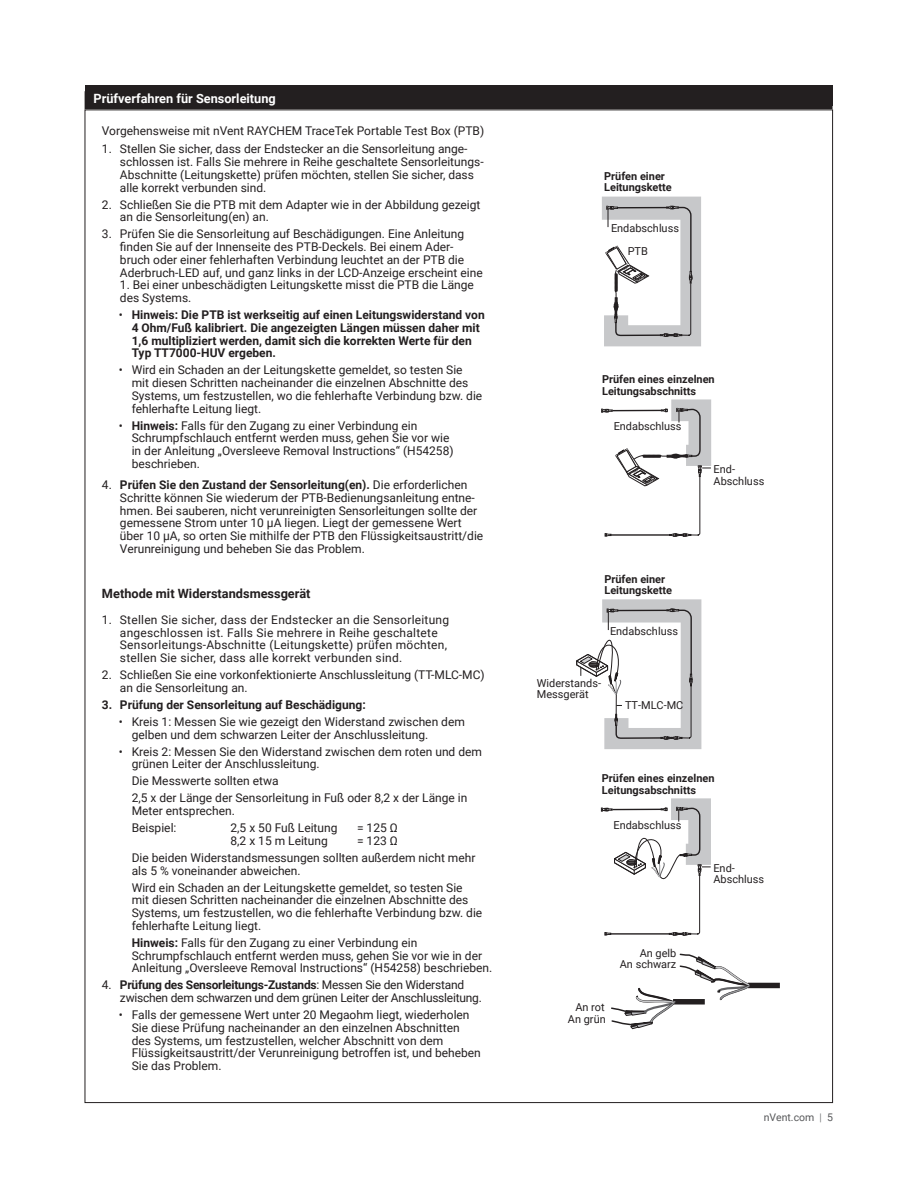
<style>
.page{position:relative;width:918px;height:1188px;background:#fff}
.page>*{position:absolute;margin:0;border:0;box-sizing:border-box;transform-origin:0 0}
.t1{font:700 12.75px "Roboto";color:#231f20}
.t2{font:700 12.75px "Roboto";color:#fff}
.t3{font:12px/12.8px "Roboto";color:#231f20}
.t4{font:700 12px/12.8px "Roboto";color:#231f20}
.t5{font:12px/12.8px "Roboto";letter-spacing:.02em;color:#231f20}
.t6{font:12px/12.8px "Roboto";letter-spacing:-.02em;color:#231f20}
.t7{font:10.95px/11.7px "Roboto";color:#231f20}
.t8{font:700 10.95px/11.7px "Roboto";color:#231f20}
.t9{font:10.5px "Roboto";color:#57585a}
.s1{font-weight:400}
.s2{font-weight:700}
.s3{font-weight:300}
</style>
<div class="page">
<div style="left:85px;top:85px;width:748px;height:21px;background:#231f20"></div>
<div style="left:85px;top:91px;width:748px;height:18px;background:#231f20"></div>
<svg style="left:601px;top:399px;width:110px;height:137px"></svg>
<svg style="left:602px;top:197px;width:99px;height:149px"></svg>
<svg style="left:576px;top:599px;width:125px;height:150px"></svg>
<svg style="left:601px;top:798px;width:110px;height:137px"></svg>
<div style="left:748px;top:983px;width:32px;height:5px;background:#231f20"></div>
<svg style="left:611px;top:953px;width:141px;height:76px"></svg>
<p class="t2" style="left:94px;top:90px;width:184px">Prüfverfahren für Sensorleitung</p>
<p class="t3" style="left:102px;top:124px;width:384px">Vorgehensweise mit nVent RAYCHEM TraceTek Portable Test Box (PTB)</p>
<p class="t3" style="left:120px;top:142px;width:365px;text-indent:-18px">1. Stellen Sie sicher, dass der Endstecker an die Sensorleitung ange&shy;schlossen ist. Falls Sie mehrere in Reihe geschaltete Sensorleitungs-Abschnitte (Leitungskette) prüfen möchten, stellen Sie sicher, dass alle korrekt verbunden sind.</p>
<p class="t3" style="left:120px;top:198px;width:362px;text-indent:-18px">2. Schließen Sie die PTB mit dem Adapter wie in der Abbildung gezeigt an die Sensorleitung(en) an.</p>
<p class="t3" style="left:120px;top:227px;width:364px;text-indent:-18px">3. Prüfen Sie die Sensorleitung auf Beschädigungen. Eine Anleitung finden Sie auf der Innenseite des PTB-Deckels. Bei einem Ader&shy;bruch oder einer fehlerhaften Verbindung leuchtet an der PTB die Aderbruch-LED auf, und ganz links in der LCD-Anzeige erscheint eine</p>
<p class="t3" style="left:120px;top:278px;width:356px">1. Bei einer unbeschädigten Leitungskette misst die PTB die Länge des Systems.</p>
<p class="t4" style="left:132px;top:308px;width:355px;text-indent:-13px"><span class="s1">•</span> Hinweis: Die PTB ist werkseitig auf einen Leitungswiderstand von 4 Ohm/Fuß kalibriert. Die angezeigten Längen müssen daher mit 1,6 multipliziert werden, damit sich die korrekten Werte für den Typ TT7000-HUV ergeben.</p>
<p class="t3" style="left:132px;top:363px;width:352px;text-indent:-13px">• Wird ein Schaden an der Leitungskette gemeldet, so testen Sie mit diesen Schritten nacheinander die einzelnen Abschnitte des Systems, um festzustellen, wo die fehlerhafte Verbindung bzw. die fehlerhafte Leitung liegt.</p>
<p class="t3" style="left:132px;top:419px;width:323px;text-indent:-13px">• <span class="s2">Hinweis:</span> Falls für den Zugang zu einer Verbindung ein Schrumpfschlauch entfernt werden muss, gehen Sie vor wie in der Anleitung „Oversleeve Removal Instructions“ (H54258) beschrieben.</p>
<p class="t3" style="left:120px;top:478px;width:365px;text-indent:-18px">4. <span class="s2">Prüfen Sie den Zustand der Sensorleitung(en).</span> Die erforderlichen Schritte können Sie wiederum der PTB-Bedienungsanleitung entne&shy;hmen. Bei sauberen, nicht verunreinigten Sensorleitungen sollte der gemessene Strom unter 10 µA liegen. Liegt der gemessene Wert über 10 µA, so orten Sie mithilfe der PTB den Flüssigkeitsaustritt/die Verunreinigung und beheben Sie das Problem.</p>
<p class="t1" style="left:102px;top:585px;width:210px">Methode mit Widerstandsmessgerät</p>
<p class="t5" style="left:120px;top:613px;width:331px;text-indent:-18px">1. Stellen Sie sicher, dass der Endstecker an die Sensorleitung angeschlossen ist. Falls Sie mehrere in Reihe geschaltete Sensorleitungs-Abschnitte (Leitungskette) prüfen möchten, stellen Sie sicher, dass alle korrekt verbunden sind.</p>
<p class="t3" style="left:120px;top:668px;width:366px;text-indent:-18px">2. Schließen Sie eine vorkonfektionierte Anschlussleitung (TT-MLC-MC) an die Sensorleitung an.</p>
<p class="t4" style="left:102px;top:698px;width:265px">3. Prüfung der Sensorleitung auf Beschädigung:</p>
<p class="t3" style="left:132px;top:715px;width:335px;text-indent:-13px">• Kreis 1: Messen Sie wie gezeigt den Widerstand zwischen dem gelben und dem schwarzen Leiter der Anschlussleitung.</p>
<p class="t3" style="left:132px;top:744px;width:352px;text-indent:-13px">• Kreis 2: Messen Sie den Widerstand zwischen dem roten und dem grünen Leiter der Anschlussleitung.</p>
<p class="t3" style="left:132px;top:772px;width:337px;line-height:17px">Die Messwerte sollten etwa<br>2,5 x der Länge der Sensorleitung in Fuß oder 8,2 x der Länge in</p>
<p class="t3" style="left:132px;top:802px;width:105px;line-height:17px">Meter entsprechen.<br>Beispiel:</p>
<p class="t3" style="left:231px;top:821px;width:109px">2,5 x 50 Fuß Leitung</p>
<p class="t3" style="left:357px;top:821px;width:42px">= 125 Ω</p>
<p class="t3" style="left:231px;top:834px;width:99px">8,2 x 15 m Leitung</p>
<p class="t3" style="left:132px;top:832px;width:345px;line-height:17px;text-indent:225px">= 123 Ω<br>Die beiden Widerstandsmessungen sollten außerdem nicht mehr</p>
<p class="t3" style="left:132px;top:861px;width:332px;line-height:17px">als 5 % voneinander abweichen.<br>Wird ein Schaden an der Leitungskette gemeldet, so testen Sie</p>
<p class="t3" style="left:132px;top:893px;width:352px">mit diesen Schritten nacheinander die einzelnen Abschnitte des<br>Systems, um festzustellen, wo die fehlerhafte Verbindung bzw. die fehlerhafte Leitung liegt.</p>
<p class="t3" style="left:132px;top:936px;width:362px"><span class="s2">Hinweis:</span> Falls für den Zugang zu einer Verbindung ein<br>Schrumpfschlauch entfernt werden muss, gehen Sie vor wie in der<br>Anleitung „Oversleeve Removal Instructions“ (H54258) beschrieben.</p>
<p class="t6" style="left:120px;top:978px;width:363px;text-indent:-18px">4. <span class="s2">Prüfung des Sensorleitungs-Zustands</span>: Messen Sie den Widerstand zwischen dem schwarzen und dem grünen Leiter der Anschlussleitung.</p>
<p class="t3" style="left:132px;top:1008px;width:351px;text-indent:-13px">• Falls der gemessene Wert unter 20 Megaohm liegt, wiederholen Sie diese Prüfung nacheinander an den einzelnen Abschnitten des Systems, um festzustellen, welcher Abschnitt von dem Flüssigkeitsaustritt/der Verunreinigung betroffen ist, und beheben Sie das Problem.</p>
<p class="t8" style="left:604px;top:170px;width:69px">Prüfen einer<br>Leitungskette</p>
<p class="t7" style="left:611px;top:222px;width:69px">Endabschluss</p>
<p class="t7" style="left:628px;top:245px;width:22px">PTB</p>
<p class="t8" style="left:602px;top:373px;width:114px">Prüfen eines einzelnen<br>Leitungsabschnitts</p>
<p class="t7" style="left:614px;top:420px;width:69px">Endabschluss</p>
<p class="t7" style="left:714px;top:463px;width:52px">End-<br>Abschluss</p>
<p class="t8" style="left:604px;top:573px;width:69px">Prüfen einer<br>Leitungskette</p>
<p class="t7" style="left:610px;top:625px;width:69px">Endabschluss</p>
<p class="t7" style="left:537px;top:676px;width:66px">Widerstands-<br>Messgerät</p>
<p class="t7" style="left:625px;top:699px;width:60px">TT-MLC-MC</p>
<p class="t8" style="left:602px;top:772px;width:114px">Prüfen eines einzelnen<br>Leitungsabschnitts</p>
<p class="t7" style="left:613px;top:819px;width:69px">Endabschluss</p>
<p class="t7" style="left:568px;top:1001px;width:39px;text-align:center">An rot<br>An grün</p>
<p class="t7" style="left:620px;top:947px;width:58px;text-align:right">An gelb<br>An schwarz</p>
<p class="t7" style="left:713px;top:862px;width:52px">End-<br>Abschluss</p>
<p class="t9" style="left:764px;top:1110px;width:71px">nVent.com <span class="s3">|</span> 5</p>
</div>
